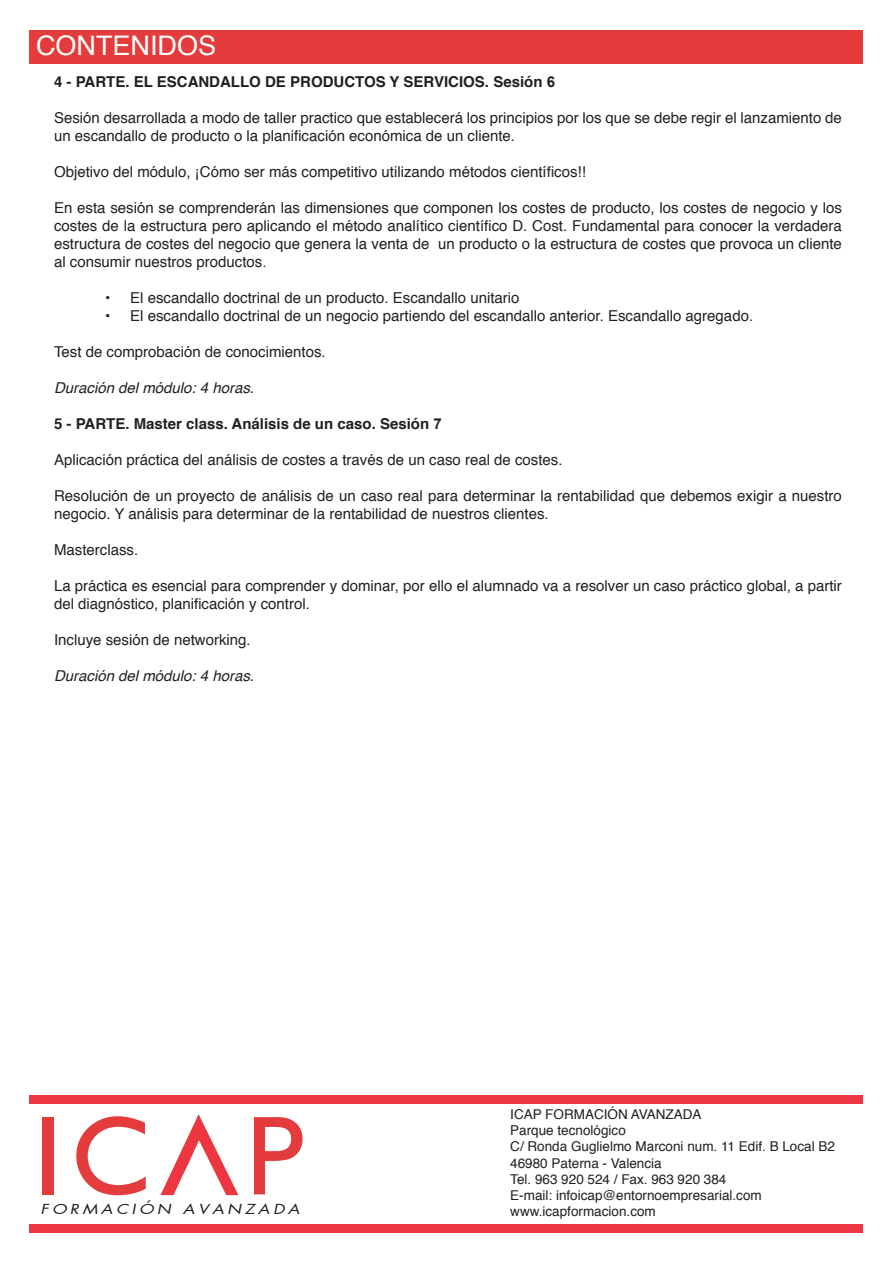
<style>
.page{position:relative;width:893px;height:1263px;background:#fff}
.page>*{position:absolute;margin:0;border:0;box-sizing:border-box;transform-origin:0 0}
.t1{font:27px "Helvetica";color:#fffefa}
.t2{font:15px/18px "Helvetica";color:#231f20}
.t3{font:700 15px "Helvetica";color:#231f20}
.t4{font:italic 15px "Helvetica";color:#231f20}
.t5{font:13.5px/16.2px "Helvetica";color:#231f20}
.t6{font:italic 13.5px "Futura Beyaz";letter-spacing:.2em;color:#231f20;scale:1.25 1}
.s1{font-family:"Arial"}
</style>
<div class="page">
<div style="left:30px;top:30px;width:833px;height:33px;background:#e43b3d"></div>
<div style="left:30px;top:1225px;width:833px;height:8px;background:#ee3645"></div>
<div style="left:30px;top:1095px;width:833px;height:8px;background:#ee3645"></div>
<div style="left:43px;top:1117px;width:11px;height:77px;background:#e43b3d"></div>
<svg style="left:76px;top:1116px;width:70px;height:79px"></svg>
<svg style="left:254px;top:1117px;width:49px;height:77px"></svg>
<svg style="left:160px;top:1114px;width:79px;height:82px"></svg>
<h1 class="t1" style="left:36px;top:25px;width:182px">CONTENIDOS</h1>
<p class="t3" style="left:54px;top:70px;width:502px">4 - PARTE. EL ESCANDALLO DE PRODUCTOS Y SERVICIOS. Sesión <span class="s1">6</span></p>
<p class="t2" style="left:54px;top:110px;width:789px">Sesión desarrollada a modo de taller practico que establecerá los principios por los que se debe regir el lanzamiento de un escandallo de producto o la planificación económica de un cliente.</p>
<p class="t2" style="left:54px;top:164px;width:533px">Objetivo del módulo, ¡Cómo ser más competitivo utilizando métodos científicos!!</p>
<p class="t2" style="left:54px;top:200px;width:789px;text-align:justify">En esta sesión se comprenderán las dimensiones que componen los costes de producto, los costes de negocio y los costes de la estructura pero aplicando el método analítico científico D. Cost. Fundamental para conocer la verdadera estructura de costes del negocio que genera la venta de un producto o la estructura de costes que provoca un cliente al consumir nuestros productos.</p>
<p class="t2" style="left:105px;top:290px;width:416px">• El escandallo doctrinal de un producto. Escandallo unitario</p>
<p class="t2" style="left:105px;top:308px;width:650px">• El escandallo doctrinal de un negocio partiendo del escandallo anterior. Escandallo agregado.</p>
<p class="t2" style="left:54px;top:344px;width:273px">Test de comprobación de conocimientos.</p>
<p class="t4" style="left:54px;top:376px;width:202px">Duración del módulo: 4 horas.</p>
<p class="t3" style="left:54px;top:412px;width:389px">5 - PARTE. Master class. Análisis de un caso. Sesión <span class="s1">7</span></p>
<p class="t2" style="left:54px;top:452px;width:510px">Aplicación práctica del análisis de costes a través de un caso real de costes.</p>
<p class="t2" style="left:54px;top:488px;width:789px">Resolución de un proyecto de análisis de un caso real para determinar la rentabilidad que debemos exigir a nuestro negocio. Y análisis para determinar de la rentabilidad de nuestros clientes.</p>
<p class="t2" style="left:54px;top:542px;width:86px">Masterclass.</p>
<p class="t2" style="left:54px;top:578px;width:789px">La práctica es esencial para comprender y dominar, por ello el alumnado va a resolver un caso práctico global, a partir del diagnóstico, planificación y control.</p>
<p class="t2" style="left:54px;top:632px;width:198px">Incluye sesión de networking.</p>
<p class="t4" style="left:54px;top:664px;width:202px">Duración del módulo: 4 horas.</p>
<p class="t6" style="left:41px;top:1199px;width:209px">FORMACIÓN AVANZADA</p>
<p class="t5" style="left:510px;top:1106px;width:326px">ICAP FORMACIÓN AVANZADA<br>Parque tecnológico<br>C/ Ronda Guglielmo Marconi num. 11 Edif. B Local B2<br>46980 Paterna - Valencia<br>Tel. 963 920 524 / Fax. 963 920 384<br>E-mail: infoicap@entornoempresarial.com www.icapformacion.com</p>
</div>
